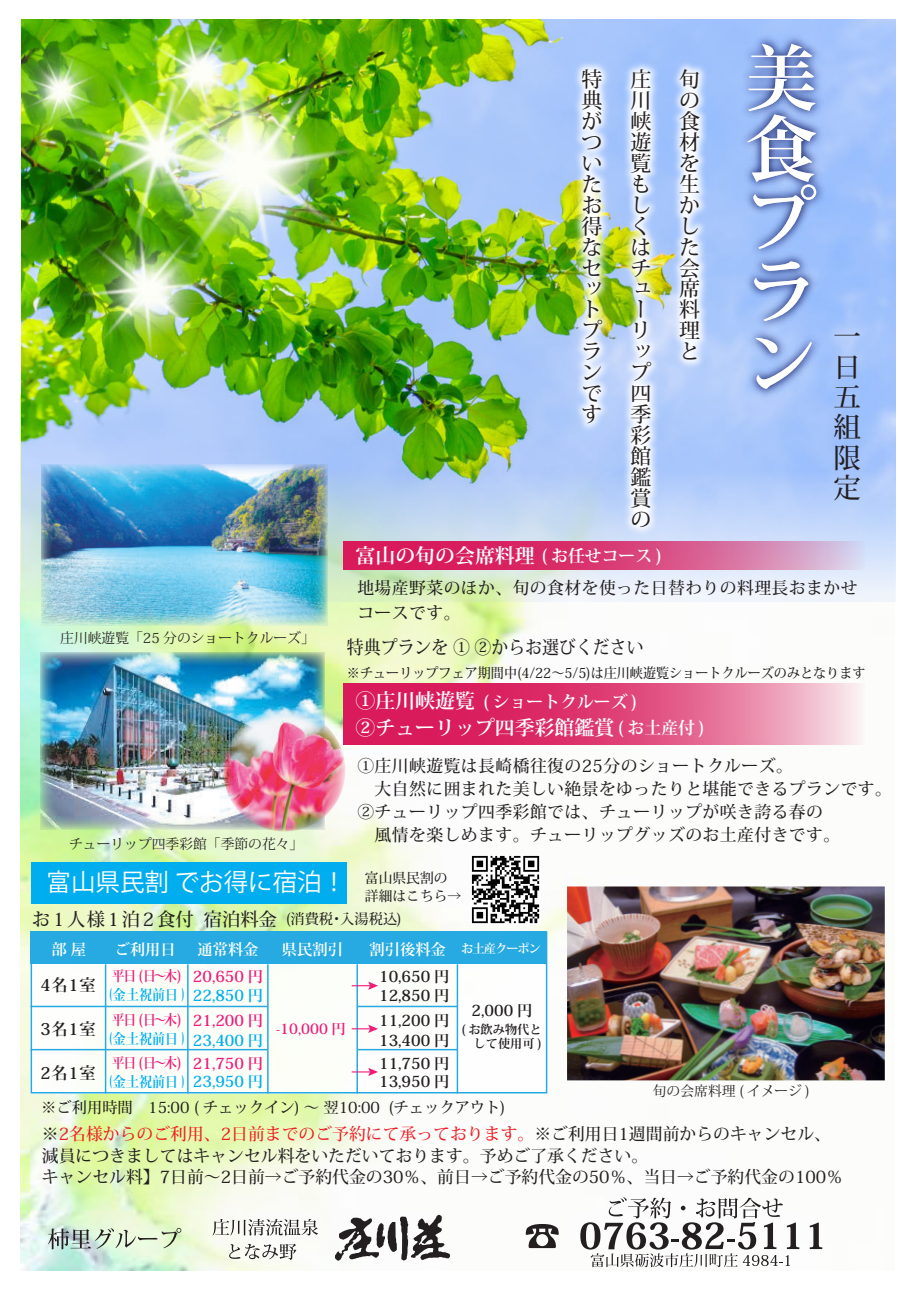
<style>
.page{position:relative;width:919px;height:1289px;background:#fff}
.page>*{position:absolute;margin:0;border:0;box-sizing:border-box;transform-origin:0 0}
.t1{font:500 27.6px/30.3px "Koz Min Pro";color:#231f20}
.t2{font:24.45px "Koz Go Pr 6 N";color:#fff}
.t3{font:500 21px/21px "Koz Min Pro";color:#231f20}
.t4{font:700 19.95px/27.6px "Koz Min Pro";color:#fff}
.t5{font:500 18.3px "Koz Min Pro";color:#231f20}
.t6{font:500 18.3px "Koz Min Pro";color:#231f20;scale:.92 1}
.t7{font:500 16.8px/23px "Koz Min Pro";letter-spacing:.025em;color:#231f20}
.t8{font:500 16.8px/21.5px "Koz Min Pro";color:#231f20}
.t9{font:700 16.8px/26.5px "Koz Min Pro";color:#fff}
.t10{font:700 16.2px "Koz Min Pro";letter-spacing:.05em;color:#231f20}
.t11{font:700 15.3px "Koz Min Pro";color:#231f20}
.t12{font:500 15.3px "Koz Min Pro";color:#231f20}
.t13{font:700 15.3px "Koz Min Pro";color:#00aeef}
.t14{font:700 15.3px "Koz Min Pro";color:#fff}
.t15{font:700 15.3px "Koz Min Pro";color:#ee1e7b}
.t16{font:700 14.25px/19.2px "Koz Min Pro";color:#ee1e7b;scale:.91 1}
.t17{font:700 14.25px "Koz Min Pro";letter-spacing:.005em;color:#00aeef;scale:.91 1}
.t18{font:700 14.25px "Koz Min Pro";color:#ee1e7b}
.t19{font:13.8px "Koz Min Pro";color:#231f20}
.t20{font:500 13.8px "Koz Min Pro";color:#231f20;scale:.95 1}
.t21{font:500 13.8px "Koz Min Pro";color:#231f20}
.t22{font:700 12.15px/14.4px "Koz Min Pro";color:#231f20}
.t23{font:700 12.15px "Koz Min Pro";letter-spacing:-.075em;color:#fff}
.s1{font-size:14.25px}
.s2{font-size:15.3px}
.s3{color:#00aeef}
.s4{color:#ee1d23}
</style>
<div class="page">
<img style="left:21px;top:395px;width:873px;height:875px">
<img style="left:22px;top:19px;width:873px;height:582px">
<img style="left:567px;top:886px;width:317px;height:194px">
<svg style="left:343px;top:541px;width:521px;height:29px;background:#d75287"></svg>
<svg style="left:343px;top:683px;width:521px;height:61px;background:#e15585"></svg>
<svg style="left:212px;top:1218px;width:106px;height:17px"></svg>
<svg style="left:525px;top:1223px;width:33px;height:24px"></svg>
<svg style="left:580px;top:1197px;width:219px;height:70px"></svg>
<svg style="left:809px;top:1222px;width:13px;height:26px"></svg>
<svg style="left:229px;top:1243px;width:67px;height:16px"></svg>
<svg style="left:48px;top:1227px;width:133px;height:22px;background:#bfcfbc"></svg>
<svg style="left:335px;top:1214px;width:115px;height:46px"></svg>
<img style="left:41px;top:465px;width:286px;height:160px">
<img style="left:40px;top:652px;width:285px;height:177px">
<img style="left:223px;top:709px;width:122px;height:122px;border-radius:61px">
<img style="left:760px;top:31px;width:69px;height:370px">
<svg style="left:760px;top:44px;width:56px;height:205px"></svg>
<svg style="left:760px;top:261px;width:48px;height:60px"></svg>
<svg style="left:760px;top:338px;width:51px;height:50px"></svg>
<img style="left:521px;top:19px;width:239px;height:568px">
<svg style="left:31px;top:931px;width:516px;height:162px"></svg>
<hr style="left:31px;top:1005px;width:237px;height:2px;background:#26aae1">
<hr style="left:31px;top:1048px;width:237px;height:2px;background:#26aae1">
<hr style="left:357px;top:1005px;width:100px;height:2px;background:#26aae1">
<hr style="left:357px;top:1048px;width:100px;height:2px;background:#26aae1">
<hr style="left:456px;top:964px;width:2px;height:129px;background:#26aae1">
<hr style="left:356px;top:964px;width:2px;height:129px;background:#26aae1">
<hr style="left:267px;top:964px;width:1px;height:129px;background:#26aae1">
<hr style="left:105px;top:964px;width:1px;height:129px;background:#26aae1">
<hr style="left:187px;top:964px;width:1px;height:129px;background:#26aae1">
<svg style="left:351px;top:981px;width:27px;height:8px"></svg>
<svg style="left:351px;top:1024px;width:27px;height:8px"></svg>
<svg style="left:351px;top:1067px;width:27px;height:9px"></svg>
<div style="left:32px;top:861px;width:315px;height:42px;background:#00aeef"></div>
<img style="left:471px;top:855px;width:69px;height:69px">
<p class="t19" style="left:60px;top:628px;width:256px">庄川峡遊覧「25 分のショートクルーズ」</p>
<p class="t19" style="left:69px;top:834px;width:236px">チューリップ四季彩館「季節の花々」</p>
<p class="t3" style="left:581px;top:68px;width:33px">特典がついたお得なセットプランです</p>
<p class="t3" style="left:630px;top:68px;width:33px">庄川峡遊覧もしくはチューリップ四季彩館鑑賞の</p>
<p class="t3" style="left:679px;top:68px;width:33px;text-align:justify">旬の食材を生かした会席料理と</p>
<h1 class="t1" style="left:833px;top:320px;width:42px">一日五組限定</h1>
<p class="t4" style="left:355px;top:541px;width:181px">富山の旬の会席料理</p>
<p class="t9" style="left:541px;top:541px;width:122px">( お任せコース )</p>
<p class="t7" style="left:357px;top:575px;width:501px;line-height:24.5px">地場産野菜のほか、旬の食材を使った日替わりの料理長おまかせコースです。</p>
<p class="t6" style="left:347px;top:634px;width:324px">特典プランを ① ②からお選びください</p>
<p class="t20" style="left:347px;top:662px;width:547px">※チューリップフェア期間中(4/22～5/5)は庄川峡遊覧ショートクルーズのみとなります</p>
<p class="t4" style="left:355px;top:685px;width:260px">①庄川峡遊覧<br>②チューリップ四季彩館鑑賞</p>
<p class="t9" style="left:618px;top:687px;width:88px;text-indent:-135px">( ショートクルーズ )<br>( お土産付 )</p>
<p class="t7" style="left:357px;top:754px;width:536px">①庄川峡遊覧は長崎橋往復の25分のショートクルーズ。<br>　大自然に囲まれた美しい絶景をゆったりと堪能できるプランです。②チューリップ四季彩館では、チューリップが咲き誇る春の<br>　風情を楽しめます。チューリップグッズのお土産付きです。</p>
<h2 class="t2" style="left:47px;top:867px;width:416px">富山県民割 でお得に宿泊！ <sub>詳細はこちら→</sub></h2>
<p class="t21" style="left:365px;top:867px;width:84px">富山県民割の</p>
<p class="t5" style="left:32px;top:906px;width:371px">お 1 人 様 1 泊 2食付 宿泊料金 <span class="s1">(消費税･入湯税込)</span></p>
<p class="t14" style="left:115px;top:938px;width:62px">ご利用日</p>
<p class="t14" style="left:197px;top:938px;width:62px">通常料金</p>
<p class="t23" style="left:369px;top:940px;width:173px"><span class="s2">割引後料金</span> お土産クーポン</p>
<p class="t11" style="left:379px;top:965px;width:72px">10,650 円</p>
<p class="t14" style="left:52px;top:938px;width:36px">部 屋</p>
<p class="t14" style="left:282px;top:938px;width:62px">県民割引</p>
<p class="t16" style="left:109px;top:965px;width:171px">平日(日～木) <span class="s2">20,650 円</span><span class="s3">(金土祝前日 )</span></p>
<p class="t16" style="left:112px;top:1009px;width:78px">平日 (日～木)</p>
<p class="t17" style="left:109px;top:1028px;width:84px">(金土祝前日 )</p>
<p class="t16" style="left:112px;top:1052px;width:78px">平日 (日～木)</p>
<p class="t17" style="left:109px;top:1071px;width:84px">(金土祝前日 )</p>
<p class="t10" style="left:41px;top:973px;width:57px">4名1室</p>
<p class="t13" style="left:193px;top:984px;width:72px">22,850 円</p>
<p class="t11" style="left:379px;top:984px;width:72px">12,850 円</p>
<p class="t11" style="left:471px;top:999px;width:62px">2,000 円</p>
<p class="t22" style="left:461px;top:1021px;width:82px">( お飲み物代と　して使用可 )</p>
<p class="t15" style="left:193px;top:1009px;width:72px">21,200 円</p>
<p class="t11" style="left:379px;top:1009px;width:72px">11,200 円</p>
<p class="t10" style="left:41px;top:1017px;width:57px">3名1室</p>
<p class="t18" style="left:276px;top:1018px;width:71px">-10,000 円</p>
<p class="t13" style="left:193px;top:1029px;width:72px">23,400 円</p>
<p class="t11" style="left:379px;top:1029px;width:72px">13,400 円</p>
<p class="t15" style="left:193px;top:1052px;width:72px">21,750 円</p>
<p class="t11" style="left:379px;top:1052px;width:72px">11,750 円</p>
<p class="t10" style="left:41px;top:1061px;width:57px">2名1室</p>
<p class="t13" style="left:193px;top:1070px;width:72px">23,950 円</p>
<p class="t11" style="left:379px;top:1070px;width:72px">13,950 円</p>
<p class="t12" style="left:41px;top:1096px;width:466px">※ご利用時間　15:00 ( チェックイン) ～ 翌10:00 (チェックアウト)</p>
<p class="t19" style="left:652px;top:1081px;width:158px">旬の会席料理 ( イメージ )</p>
<p class="t8" style="left:42px;top:1122px;width:802px">※<span class="s4">2名様からのご利用、2日前までのご予約にて承っております。</span>※ご利用日1週間前からのキャンセル、減員につきましてはキャンセル料をいただいております。予めご了承ください。<br>キャンセル料】7日前～2日前→ご予約代金の30％、前日→ご予約代金の50％、当日→ご予約代金の100％</p>
</div>
